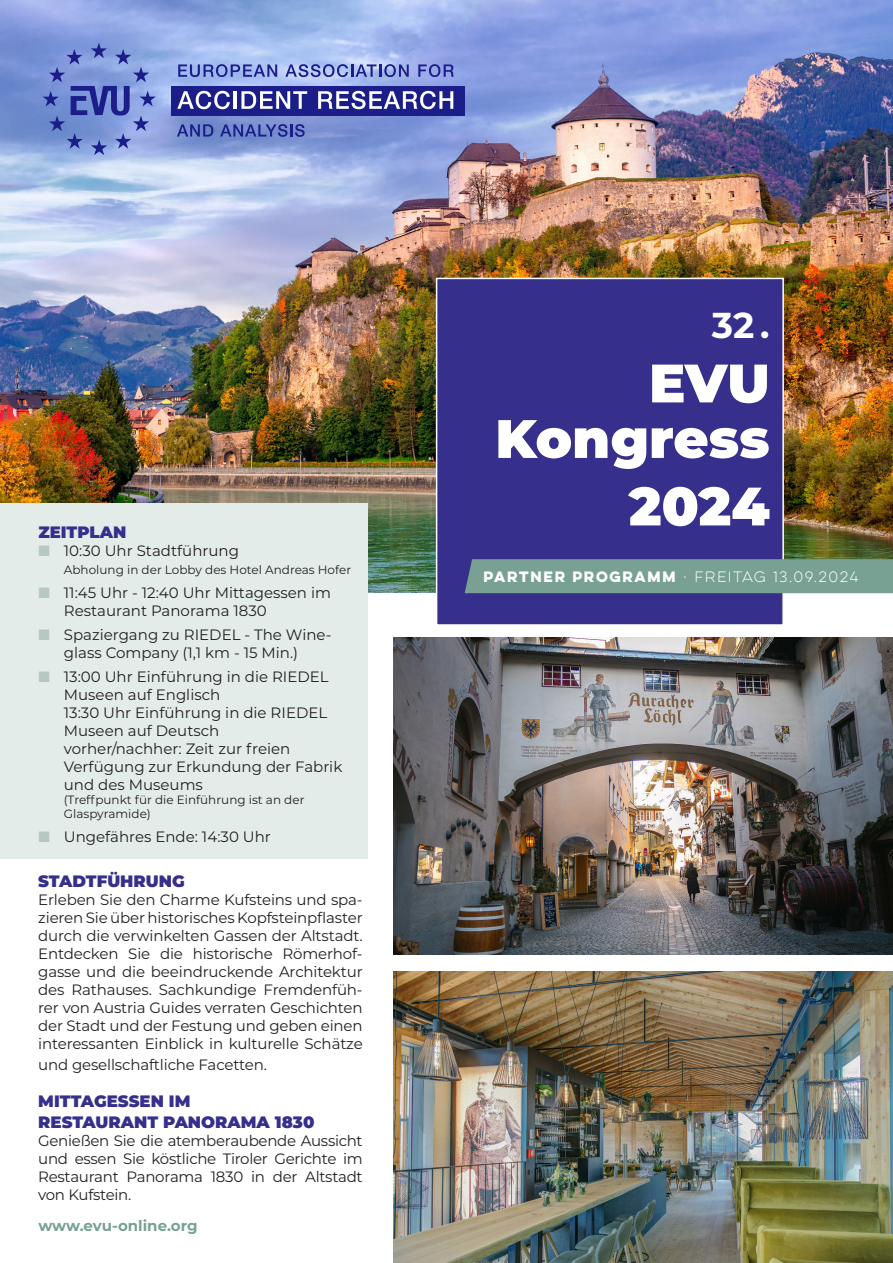
<style>
.page{position:relative;width:893px;height:1263px;background:#fff}
.page>*{position:absolute;margin:0;border:0;box-sizing:border-box;transform-origin:0 0}
.t1{font:900 54px/55.5px "Montserrat";color:#fff;text-align:right}
.t2{font:700 36px "Montserrat";color:#fff}
.t3{font:900 16.5px/21px "Montserrat";color:#362f8b}
.t4{font:15px/18px "Montserrat";color:#231f20;text-align:justify}
.t5{font:700 15px "Montserrat";color:#78a193}
.t6{font:13.5px "Lulo Clean One";letter-spacing:-.1em;color:#fff}
.t7{font:12px/14.4px "Montserrat";color:#231f20}
.s1{color:#b7c8c2}
.s2{font-weight:700}
</style>
<div class="page">
<img style="left:0;top:0;width:893px;height:592px">
<div style="left:0;top:504px;width:368px;height:355px;background:#e4ece9"></div>
<div style="left:171px;top:86px;width:294px;height:29px;background:#1b1e89"></div>
<svg style="left:177px;top:91px;width:53px;height:18px"></svg>
<hr style="left:234px;top:91px;width:3px;height:18px;background:#fff">
<svg style="left:241px;top:91px;width:66px;height:18px"></svg>
<svg style="left:318px;top:91px;width:135px;height:18px"></svg>
<svg style="left:178px;top:64px;width:99px;height:13px"></svg>
<svg style="left:285px;top:64px;width:124px;height:13px"></svg>
<svg style="left:418px;top:64px;width:36px;height:13px"></svg>
<svg style="left:177px;top:124px;width:36px;height:13px"></svg>
<svg style="left:220px;top:124px;width:85px;height:13px"></svg>
<svg style="left:43px;top:43px;width:113px;height:112px"></svg>
<div style="left:436px;top:278px;width:348px;height:348px;background:#362f8b;border:2px solid #fff"></div>
<div style="left:465px;top:559px;width:428px;height:34px;background:#78a193"></div>
<img style="left:393px;top:638px;width:500px;height:317px">
<img style="left:393px;top:972px;width:500px;height:291px">
<p class="t3" style="left:38px;top:520px;width:90px">ZEITPLAN</p>
<p class="t4" style="left:38px;top:541px;width:202px"><span class="s1">■</span> 10:30 Uhr Stadtführung</p>
<p class="t7" style="left:64px;top:562px;width:289px">Abholung in der Lobby des Hotel Andreas Hofer</p>
<p class="t4" style="left:64px;top:583px;width:269px;text-indent:-26px"><span class="s1">■</span> 11:45 Uhr - 12:40 Uhr Mittagessen im<br>Restaurant Panorama 1830</p>
<p class="t4" style="left:38px;top:625px;width:295px;text-align:center"><span class="s1">■</span> Spaziergang zu RIEDEL - The Wine&shy;glass Company (1,1 km - 15 Min.)</p>
<p class="t4" style="left:64px;top:667px;width:280px;text-align:left;text-indent:-26px"><span class="s1">■</span> 13:00 Uhr Einführung in die RIEDEL<br>Museen auf Englisch<br>13:30 Uhr Einführung in die RIEDEL<br>Museen auf Deutsch<br>vorher/nachher: Zeit zur freien<br>Verfügung zur Erkundung der Fabrik und des Museums</p>
<p class="t7" style="left:64px;top:792px;width:242px">(Treffpunkt für die Einführung ist an der<br>Glaspyramide)</p>
<p class="t4" style="left:38px;top:827px;width:234px"><span class="s1">■</span> Ungefähres Ende: 14:30 Uhr</p>
<p class="t3" style="left:38px;top:869px;width:148px">STADTFÜHRUNG</p>
<p class="t4" style="left:38px;top:890px;width:326px">Erleben Sie den Charme Kufsteins und spa&shy;zieren Sie über historisches Kopfsteinpflaster durch die verwinkelten Gassen der Altstadt.<br>Entdecken Sie die historische Römerhof&shy;gasse und die beeindruckende Architektur des Rathauses. Sachkundige Fremdenfüh&shy;rer von Austria Guides verraten Geschichten der Stadt und der Festung und geben einen interessanten Einblick in kulturelle Schätze</p>
<p class="t4" style="left:38px;top:1055px;width:230px">und gesellschaftliche Facetten.</p>
<p class="t3" style="left:38px;top:1090px;width:278px">MITTAGESSEN IM<br>RESTAURANT PANORAMA 1830</p>
<p class="t4" style="left:38px;top:1131px;width:326px">Genießen Sie die atemberaubende Aussicht und essen Sie köstliche Tiroler Gerichte im Restaurant Panorama 1830 in der Altstadt von Kufstein.</p>
<p class="t5" style="left:38px;top:1215px;width:161px">www.evu-online.org</p>
<h2 class="t2" style="left:712px;top:299px;width:59px">32.</h2>
<h1 class="t1" style="left:495px;top:352px;width:276px">EVU<br>Kongress</h1>
<h1 class="t1" style="left:629px;top:475px;width:142px">2024</h1>
<p class="t6" style="left:484px;top:567px;width:379px"><span class="s2">PARTNER PROGRAMM</span> · FREITAG 13.09.2024</p>
</div>
